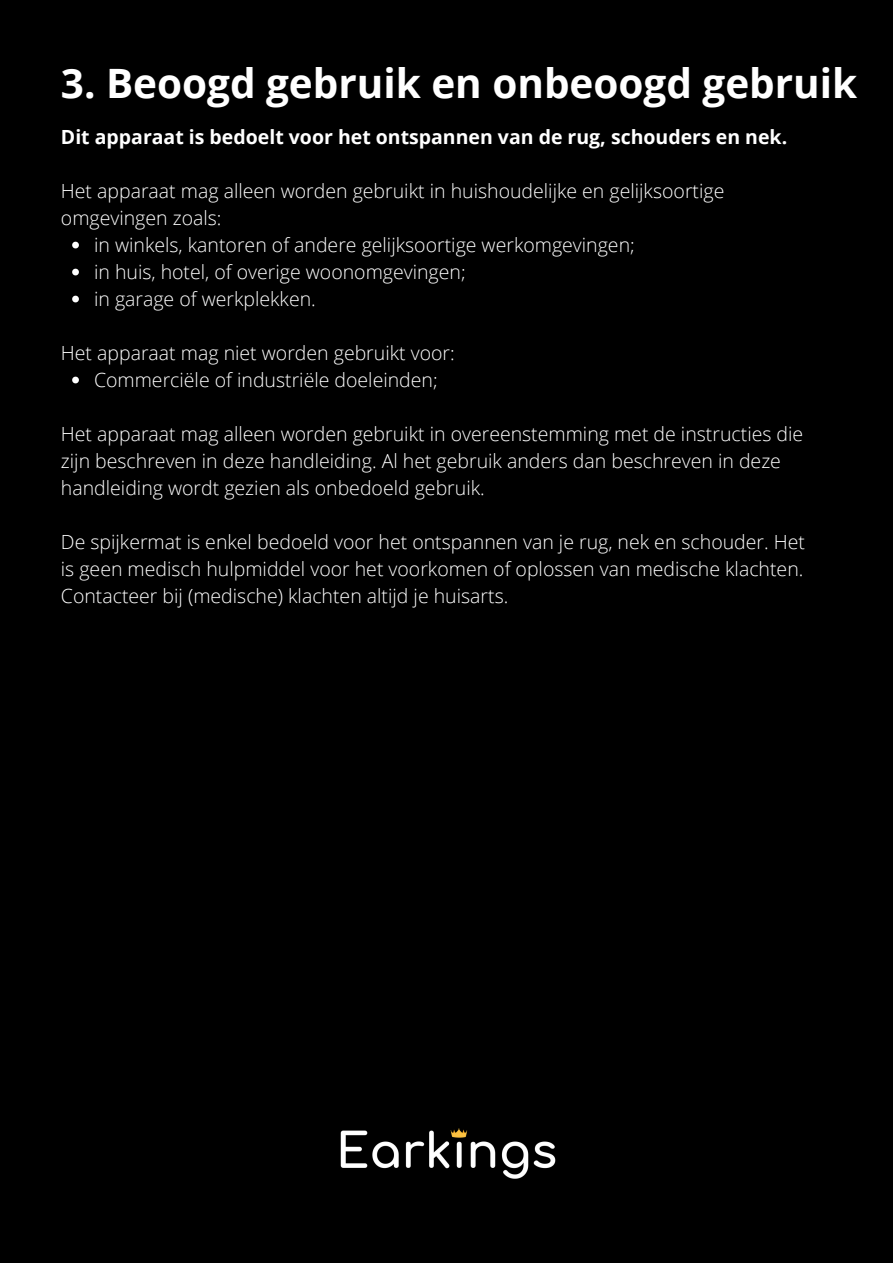
<style>
.page{position:relative;width:893px;height:1264px;background:#fff}
.page>*{position:absolute;margin:0;border:0;box-sizing:border-box;transform-origin:0 0}
.t1{font:700 40.5px "Open Sans";color:#fff}
.t2{font:300 19.5px/27px "Open Sans";color:#fff}
.t3{font:700 19.5px "Open Sans";color:#fff}
</style>
<div class="page">
<div style="left:0;top:0;width:892px;height:1262px;background:#000"></div>
<img style="left:340px;top:1128px;width:216px;height:51px">
<svg style="left:72px;top:242px;width:7px;height:6px"></svg>
<svg style="left:72px;top:269px;width:7px;height:6px"></svg>
<svg style="left:72px;top:296px;width:7px;height:6px"></svg>
<svg style="left:72px;top:376px;width:7px;height:7px"></svg>
<h1 class="t1" style="left:61px;top:55px;width:797px">3. Beoogd gebruik en onbeoogd gebruik</h1>
<p class="t3" style="left:61px;top:123px;width:727px">Dit apparaat is bedoelt voor het ontspannen van de rug, schouders en nek.</p>
<p class="t2" style="left:61px;top:177px;width:665px">Het apparaat mag alleen worden gebruikt in huishoudelijke en gelijksoortige omgevingen zoals:</p>
<p class="t2" style="left:94px;top:231px;width:542px">in winkels, kantoren of andere gelijksoortige werkomgevingen; in huis, hotel, of overige woonomgevingen;<br>in garage of werkplekken.</p>
<p class="t2" style="left:61px;top:339px;width:395px">Het apparaat mag niet worden gebruikt voor:</p>
<p class="t2" style="left:94px;top:366px;width:345px">Commerciële of industriële doeleinden;</p>
<p class="t2" style="left:61px;top:419px;width:743px">Het apparaat mag alleen worden gebruikt in overeenstemming met de instructies die zijn beschreven in deze handleiding. Al het gebruik anders dan beschreven in deze handleiding wordt gezien als onbedoeld gebruik.</p>
<p class="t2" style="left:61px;top:527px;width:745px;text-align:justify">De spijkermat is enkel bedoeld voor het ontspannen van je rug, nek en schouder. Het is geen medisch hulpmiddel voor het voorkomen of oplossen van medische klachten.<br>Contacteer bij (medische) klachten altijd je huisarts.</p>
</div>
